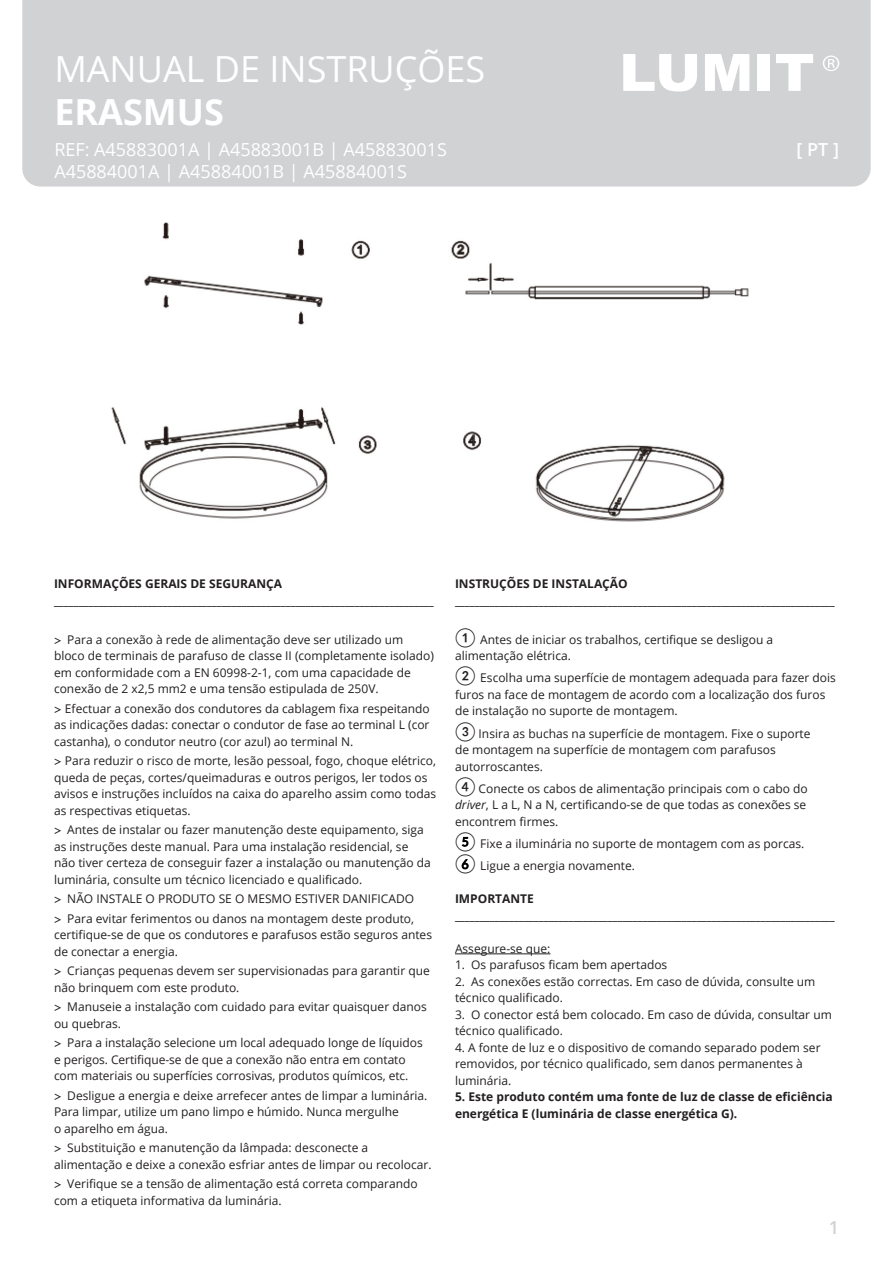
<style>
.page{position:relative;width:893px;height:1263px;background:#fff}
.page>*{position:absolute;margin:0;border:0;box-sizing:border-box;transform-origin:0 0}
.t1{font:36px "Open Sans";color:#fff}
.t2{font:700 36px "Open Sans";color:#fff}
.t3{font:18px "Open Sans";color:#fff}
.t4{font:600 18px "Open Sans";color:#fff}
.t5{font:600 18px "Open Sans";color:#d1d2d4}
.t6{font:12px/16.5px "Open Sans";color:#231f20}
.t7{font:700 12px/16.5px "Open Sans";color:#231f20}
.s1{font-family:"Lato";font-size:18.6px}
.s2{font-style:italic}
</style>
<div class="page">
<div style="left:22px;top:0;width:849px;height:187px;background:#d1d2d4"></div>
<svg style="left:776px;top:54px;width:37px;height:37px"></svg>
<svg style="left:623px;top:54px;width:74px;height:38px"></svg>
<svg style="left:705px;top:54px;width:44px;height:37px"></svg>
<svg style="left:823px;top:56px;width:16px;height:15px"></svg>
<div style="left:758px;top:54px;width:12px;height:37px;background:#fff"></div>
<hr style="left:455px;top:953px;width:95px;height:1px;background:#231f20">
<svg style="left:462px;top:837px;width:6px;height:10px"></svg>
<svg style="left:462px;top:859px;width:6px;height:10px"></svg>
<img style="left:111px;top:222px;width:638px;height:300px">
<p class="t1" style="left:54px;top:44px;width:432px">MANUAL DE INSTRUÇÕES</p>
<p class="t2" style="left:54px;top:86px;width:171px">ERASMUS</p>
<p class="t3" style="left:54px;top:137px;width:394px">REF: A45883001A | A45883001B | A45883001S</p>
<p class="t3" style="left:54px;top:159px;width:354px">A45884001A | A45884001B | A45884001S</p>
<h2 class="t4" style="left:796px;top:137px;width:44px">[ PT ]</h2>
<p class="t7" style="left:54px;top:575px;width:230px">INFORMAÇÕES GERAIS DE SEGURANÇA</p>
<p class="t7" style="left:54px;top:592px;width:381px">_____________________________________________________________________________</p>
<p class="t6" style="left:54px;top:631px;width:381px;text-indent:13px">Para a conexão à rede de alimentação deve ser utilizado um bloco de terminais de parafuso de classe II (completamente isolado) em conformidade com a EN 60998-2-1, com uma capacidade de conexão de 2 x2,5 mm2 e uma tensão estipulada de 250V.</p>
<p class="t6" style="left:54px;top:700px;width:377px;text-align:justify;text-indent:11px">Efectuar a conexão dos condutores da cablagem fixa respeitando as indicações dadas: conectar o condutor de fase ao terminal L (cor castanha), o condutor neutro (cor azul) ao terminal N.</p>
<p class="t6" style="left:54px;top:752px;width:384px;text-indent:11px">Para reduzir o risco de morte, lesão pessoal, fogo, choque elétrico, queda de peças, cortes/queimaduras e outros perigos, ler todos os avisos e instruções incluídos na caixa do aparelho assim como todas as respectivas etiquetas.</p>
<p class="t6" style="left:54px;top:821px;width:378px;text-indent:13px">Antes de instalar ou fazer manutenção deste equipamento, siga as instruções deste manual. Para uma instalação residencial, se não tiver certeza de conseguir fazer a instalação ou manutenção da luminária, consulte um técnico licenciado e qualificado.</p>
<p class="t6" style="left:67px;top:890px;width:348px">NÃO INSTALE O PRODUTO SE O MESMO ESTIVER DANIFICADO</p>
<p class="t6" style="left:54px;top:910px;width:380px;text-indent:13px">Para evitar ferimentos ou danos na montagem deste produto, certifique-se de que os condutores e parafusos estão seguros antes de conectar a energia.</p>
<p class="t6" style="left:54px;top:962px;width:377px;text-indent:13px">Crianças pequenas devem ser supervisionadas para garantir que não brinquem com este produto.</p>
<p class="t6" style="left:54px;top:998px;width:374px;text-indent:13px">Manuseie a instalação com cuidado para evitar quaisquer danos ou quebras.</p>
<p class="t6" style="left:67px;top:1034px;width:357px">Para a instalação selecione um local adequado longe de líquidos</p>
<p class="t6" style="left:54px;top:1051px;width:353px">e perigos. Certifique-se de que a conexão não entra em contato</p>
<p class="t6" style="left:54px;top:1067px;width:356px">com materiais ou superfícies corrosivas, produtos químicos, etc.</p>
<p class="t6" style="left:54px;top:1087px;width:375px;text-indent:13px">Desligue a energia e deixe arrefecer antes de limpar a luminária.<br>Para limpar, utilize um pano limpo e húmido. Nunca mergulhe</p>
<p class="t6" style="left:54px;top:1120px;width:115px">o aparelho em água.</p>
<p class="t6" style="left:54px;top:1139px;width:379px;text-indent:13px">Substituição e manutenção da lâmpada: desconecte a alimentação e deixe a conexão esfriar antes de limpar ou recolocar.</p>
<p class="t6" style="left:54px;top:1175px;width:365px;text-indent:13px">Verifique se a tensão de alimentação está correta comparando com a etiqueta informativa da luminária.</p>
<p class="t7" style="left:455px;top:575px;width:174px">INSTRUÇÕES DE INSTALAÇÃO</p>
<p class="t7" style="left:455px;top:592px;width:381px">_____________________________________________________________________________</p>
<p class="t6" style="left:455px;top:631px;width:320px"><span class="s1">①</span> Antes de iniciar os trabalhos, certifique se desligou a alimentação elétrica.</p>
<p class="t6" style="left:455px;top:669px;width:382px"><span class="s1">②</span> Escolha uma superfície de montagem adequada para fazer dois furos na face de montagem de acordo com a localização dos furos de instalação no suporte de montagem.</p>
<p class="t6" style="left:455px;top:725px;width:357px"><span class="s1">③</span> Insira as buchas na superfície de montagem. Fixe o suporte de montagem na superfície de montagem com parafusos autorroscantes.</p>
<p class="t6" style="left:455px;top:780px;width:354px"><span class="s1">④</span> Conecte os cabos de alimentação principais com o cabo do <span class="s2">driver</span>, L a L, N a N, certificando-se de que todas as conexões se encontrem firmes.</p>
<p class="t6" style="left:455px;top:835px;width:351px"><span class="s1">④</span> Fixe a iluminária no suporte de montagem com as porcas.</p>
<p class="t6" style="left:455px;top:857px;width:181px"><span class="s1">④</span> Ligue a energia novamente.</p>
<p class="t7" style="left:455px;top:890px;width:80px">IMPORTANTE</p>
<p class="t7" style="left:455px;top:907px;width:381px">_____________________________________________________________________________</p>
<p class="t6" style="left:455px;top:940px;width:97px">Assegure-se que:</p>
<p class="t6" style="left:455px;top:956px;width:214px">1. Os parafusos ficam bem apertados</p>
<p class="t6" style="left:455px;top:973px;width:362px">2. As conexões estão correctas. Em caso de dúvida, consulte um técnico qualificado.</p>
<p class="t6" style="left:455px;top:1006px;width:378px">3. O conector está bem colocado. Em caso de dúvida, consultar um técnico qualificado.</p>
<p class="t6" style="left:455px;top:1039px;width:367px">4. A fonte de luz e o dispositivo de comando separado podem ser removidos, por técnico qualificado, sem danos permanentes à luminária.</p>
<p class="t7" style="left:455px;top:1088px;width:379px">5. Este produto contém uma fonte de luz de classe de eficiência energética E (luminária de classe energética G).</p>
<h2 class="t5" style="left:829px;top:1215px;width:12px">1</h2>
</div>
